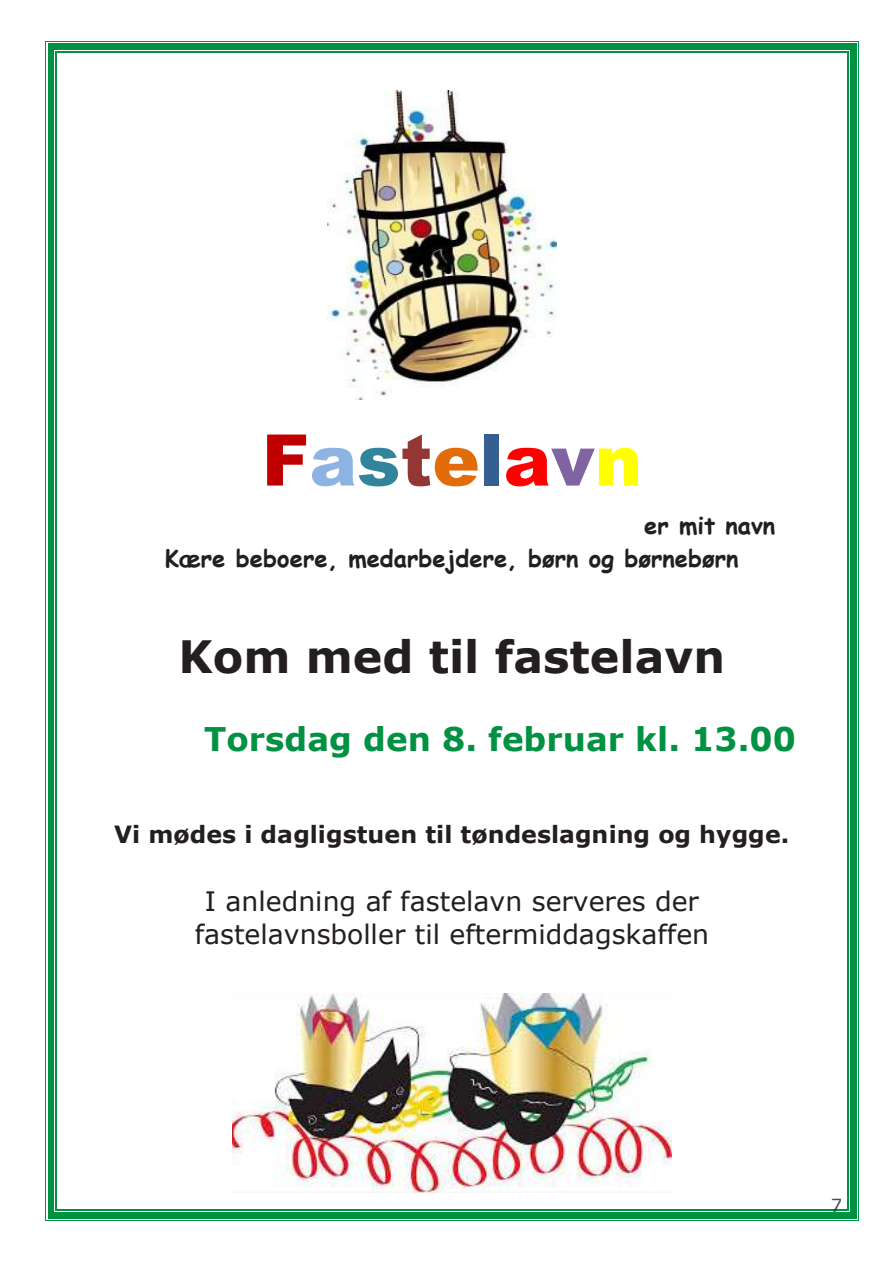
<style>
.page{position:relative;width:893px;height:1263px;background:#fff}
.page>*{position:absolute;margin:0;border:0;box-sizing:border-box;transform-origin:0 0}
.t1{font:900 71.25px "Arial";color:#c00000}
.t2{font:700 44.55px "Verdana";color:#231f20}
.t3{font:700 32.55px "Verdana";color:#009242}
.t4{font:26.7px/32.4px "Verdana";color:#231f20;text-align:center}
.t5{font:700 23.7px/33.2px "Comic Sans MS";color:#231f20}
.t6{font:700 23.7px "Verdana";color:#231f20}
.t7{font:18px "Verdana";color:#231f20}
.s1{color:#8db3e2}
.s2{color:#31849b}
.s3{color:#943634}
.s4{color:#e36c0a}
.s5{color:#365f91}
.s6{color:#f00}
.s7{color:#8064a2}
.s8{color:#ff0}
</style>
<div class="page">
<img style="left:233px;top:993px;width:438px;height:200px">
<img style="left:328px;top:90px;width:228px;height:310px">
<svg style="left:46px;top:41px;width:11px;height:11px"></svg>
<hr style="left:57px;top:41px;width:791px;height:2px;background:#009242">
<div style="left:57px;top:44px;width:791px;height:6px;background:#009242"></div>
<hr style="left:57px;top:51px;width:791px;height:1px;background:#009242">
<svg style="left:848px;top:41px;width:10px;height:11px"></svg>
<hr style="left:46px;top:52px;width:1px;height:1157px;background:#009242">
<div style="left:48px;top:52px;width:6px;height:1157px;background:#009242"></div>
<hr style="left:55px;top:52px;width:2px;height:1157px;background:#009242">
<hr style="left:857px;top:52px;width:1px;height:1157px;background:#009242">
<div style="left:850px;top:52px;width:6px;height:1157px;background:#009242"></div>
<hr style="left:848px;top:52px;width:1px;height:1157px;background:#009242">
<svg style="left:48px;top:1209px;width:9px;height:10px"></svg>
<hr style="left:57px;top:1219px;width:791px;height:1px;background:#009242">
<div style="left:57px;top:1212px;width:791px;height:6px;background:#009242"></div>
<hr style="left:57px;top:1209px;width:791px;height:2px;background:#009242">
<svg style="left:848px;top:1209px;width:9px;height:10px"></svg>
<p class="t1" style="left:262px;top:408px;width:382px">F<span class="s1">a</span><span class="s2">s</span><span class="s3">t</span><span class="s4">e</span><span class="s5">l</span><span class="s6">a</span><span class="s7">v</span><span class="s8">n</span></p>
<p class="t5" style="left:165px;top:508px;width:612px;text-indent:479px">er mit navn<br>Kære beboere, medarbejdere, børn og børnebørn</p>
<p class="t2" style="left:178px;top:625px;width:548px">Kom med til fastelavn</p>
<p class="t3" style="left:204px;top:716px;width:593px">Torsdag den 8. februar kl. 13.00</p>
<p class="t6" style="left:114px;top:818px;width:677px">Vi mødes i dagligstuen til tøndeslagning og hygge.</p>
<p class="t4" style="left:195px;top:885px;width:516px">I anledning af fastelavn serveres der fastelavnsboller til eftermiddagskaffen</p>
<p class="t7" style="left:830px;top:1193px;width:13px">7</p>
</div>
